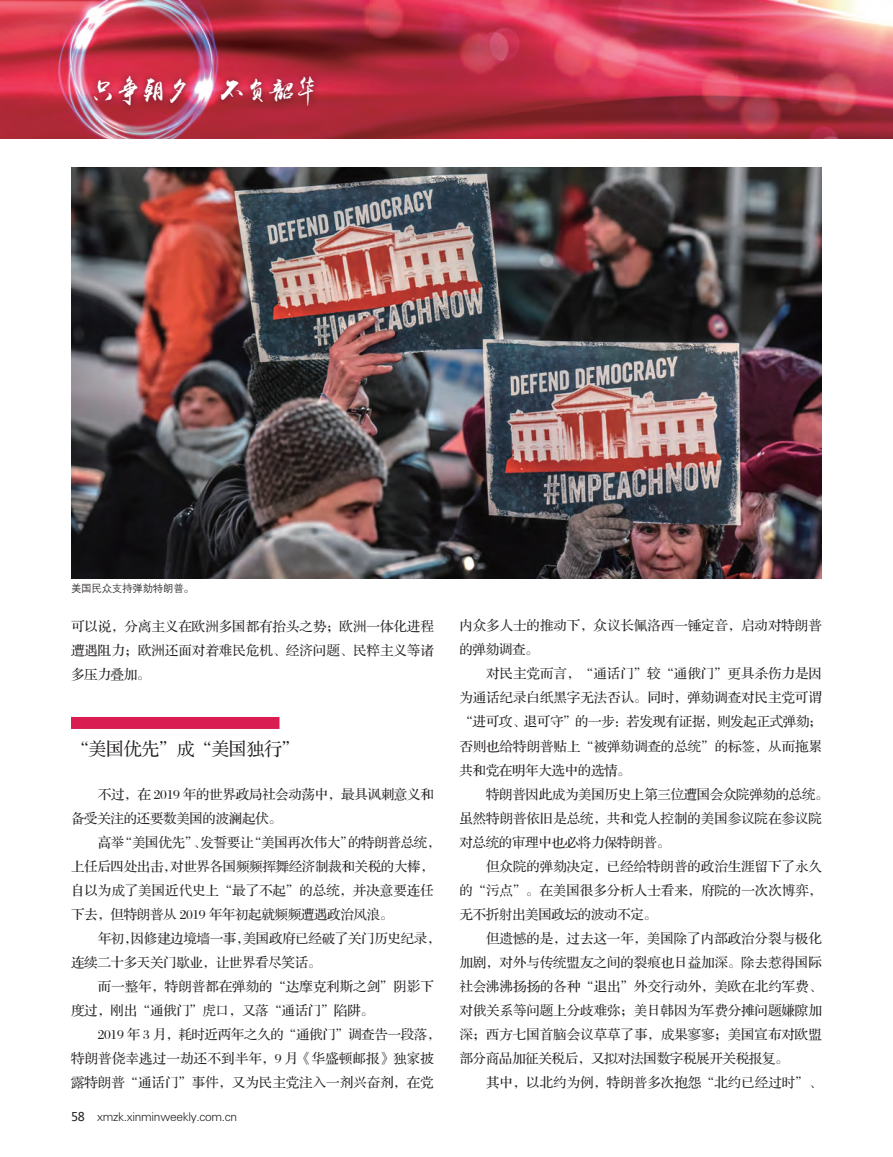
<style>
.page{position:relative;width:893px;height:1157px;background:#fff}
.page>*{position:absolute;margin:0;border:0;box-sizing:border-box;transform-origin:0 0}
.t1{font:25.5px "yuweij";letter-spacing:-.025em;color:#fff}
.t2{font:18px "FZS3 K GBK1 0";letter-spacing:-.025em;color:#231f20}
.t3{font:13.5px/24px "FZS3 JW GB1 0";letter-spacing:-.005em;color:#231f20;text-align:justify}
.t4{font:13.5px "FZS3 JW GB1 0";letter-spacing:-.025em;color:#231f20}
.t5{font:12px "FZXH1 JW GB1 0";letter-spacing:-.025em;color:#231f20}
.t6{font:10.5px "FZZDXJW GB1 0";letter-spacing:-.025em;color:#231f20}
.s1{font-family:"Microsoft Ya Hei"}
</style>
<div class="page">
<img style="left:0;top:0;width:893px;height:139px">
<div style="left:87px;top:70px;width:234px;height:42px;background:#231f20;opacity:.75"></div>
<div style="left:71px;top:717px;width:208px;height:12px;background:#d91c52"></div>
<img style="left:71px;top:167px;width:751px;height:411px">
<h1 class="t1" style="left:91px;top:74px;width:230px">只争朝夕 不负韶华</h1>
<p class="t6" style="left:71px;top:582px;width:125px">美国民众支持弹劾特朗普。</p>
<p class="t3" style="left:71px;top:615px;width:364px">可以说，分离主义在欧洲多国都有抬头之势；欧洲一体化进程遭遇阻力；欧洲还面对着难民危机、经济问题、民粹主义等诸多压力叠加。</p>
<p class="t2" style="left:71px;top:739px;width:230px">“美国优先”成“美国独行”</p>
<p class="t4" style="left:98px;top:787px;width:337px">不过，在 2019 年的世界政局社会动荡中，最具讽刺意义和</p>
<p class="t4" style="left:71px;top:811px;width:212px">备受关注的还要数美国的波澜起伏。</p>
<p class="t4" style="left:98px;top:835px;width:344px">高举“美国优先”、发誓要让“美国再次伟大”的特朗普总统，</p>
<p class="t4" style="left:71px;top:859px;width:364px">上任后四处出击，对世界各国频频挥舞经济制裁和关税的大棒，</p>
<p class="t3" style="left:71px;top:879px;width:364px">自以为成了美国近代史上“最了不起”的总统，并决意要连任</p>
<p class="t4" style="left:71px;top:907px;width:324px">下去，但特朗普从 2019 年年初起就频频遭遇政治风浪。</p>
<p class="t4" style="left:98px;top:931px;width:344px">年初，因修建边境墙一事，美国政府已经破了关门历史纪录，</p>
<p class="t4" style="left:71px;top:955px;width:252px">连续二十多天关门歇业，让世界看尽笑话。</p>
<p class="t3" style="left:98px;top:975px;width:338px">而一整年，特朗普都在弹劾的“达摩克利斯之剑”阴影下</p>
<p class="t4" style="left:71px;top:1003px;width:305px">度过，刚出“通俄门”虎口，又落“通话门”陷阱。</p>
<p class="t4" style="left:98px;top:1027px;width:344px">2019 年 3 月，耗时近两年之久的“通俄门”调查告一段落，</p>
<p class="t3" style="left:71px;top:1047px;width:364px">特朗普侥幸逃过一劫还不到半年，9 月《华盛顿邮报》独家披</p>
<p class="t3" style="left:71px;top:1071px;width:364px">露特朗普“通话门”事件，又为民主党注入一剂兴奋剂，在党</p>
<p class="t5" style="left:71px;top:1109px;width:168px"><span class="s1">58</span> xmzk.xinminweekly.com.cn</p>
<p class="t3" style="left:459px;top:614px;width:364px">内众多人士的推动下，众议长佩洛西一锤定音，启动对特朗普</p>
<p class="t3" style="left:459px;top:638px;width:81px">的弹劾调查。</p>
<p class="t3" style="left:486px;top:662px;width:337px">对民主党而言，“通话门”较“通俄门”更具杀伤力是因</p>
<p class="t3" style="left:459px;top:686px;width:364px">为通话纪录白纸黑字无法否认。同时，弹劾调查对民主党可谓</p>
<p class="t4" style="left:459px;top:715px;width:364px">“进可攻、退可守”的一步：若发现有证据，则发起正式弹劾；</p>
<p class="t3" style="left:459px;top:734px;width:364px">否则也给特朗普贴上“被弹劾调查的总统”的标签，从而拖累</p>
<p class="t4" style="left:459px;top:763px;width:173px">共和党在明年大选中的选情。</p>
<p class="t4" style="left:486px;top:787px;width:344px">特朗普因此成为美国历史上第三位遭国会众院弹劾的总统。</p>
<p class="t3" style="left:459px;top:806px;width:364px">虽然特朗普依旧是总统，共和党人控制的美国参议院在参议院</p>
<p class="t4" style="left:459px;top:835px;width:212px">对总统的审理中也必将力保特朗普。</p>
<p class="t3" style="left:486px;top:854px;width:337px">但众院的弹劾决定，已经给特朗普的政治生涯留下了永久</p>
<p class="t3" style="left:459px;top:878px;width:364px">的“污点”。在美国很多分析人士看来，府院的一次次博弈，</p>
<p class="t4" style="left:459px;top:907px;width:199px">无不折射出美国政坛的波动不定。</p>
<p class="t3" style="left:486px;top:926px;width:337px">但遗憾的是，过去这一年，美国除了内部政治分裂与极化</p>
<p class="t3" style="left:459px;top:950px;width:364px">加剧，对外与传统盟友之间的裂痕也日益加深。除去惹得国际</p>
<p class="t3" style="left:459px;top:974px;width:364px">社会沸沸扬扬的各种“退出”外交行动外，美欧在北约军费、</p>
<p class="t3" style="left:459px;top:998px;width:364px">对俄关系等问题上分歧难弥；美日韩因为军费分摊问题嫌隙加</p>
<p class="t3" style="left:459px;top:1022px;width:364px">深；西方七国首脑会议草草了事，成果寥寥；美国宣布对欧盟</p>
<p class="t4" style="left:459px;top:1051px;width:331px">部分商品加征关税后，又拟对法国数字税展开关税报复。</p>
<p class="t3" style="left:486px;top:1070px;width:337px">其中，以北约为例，特朗普多次抱怨“北约已经过时”、</p>
</div>
